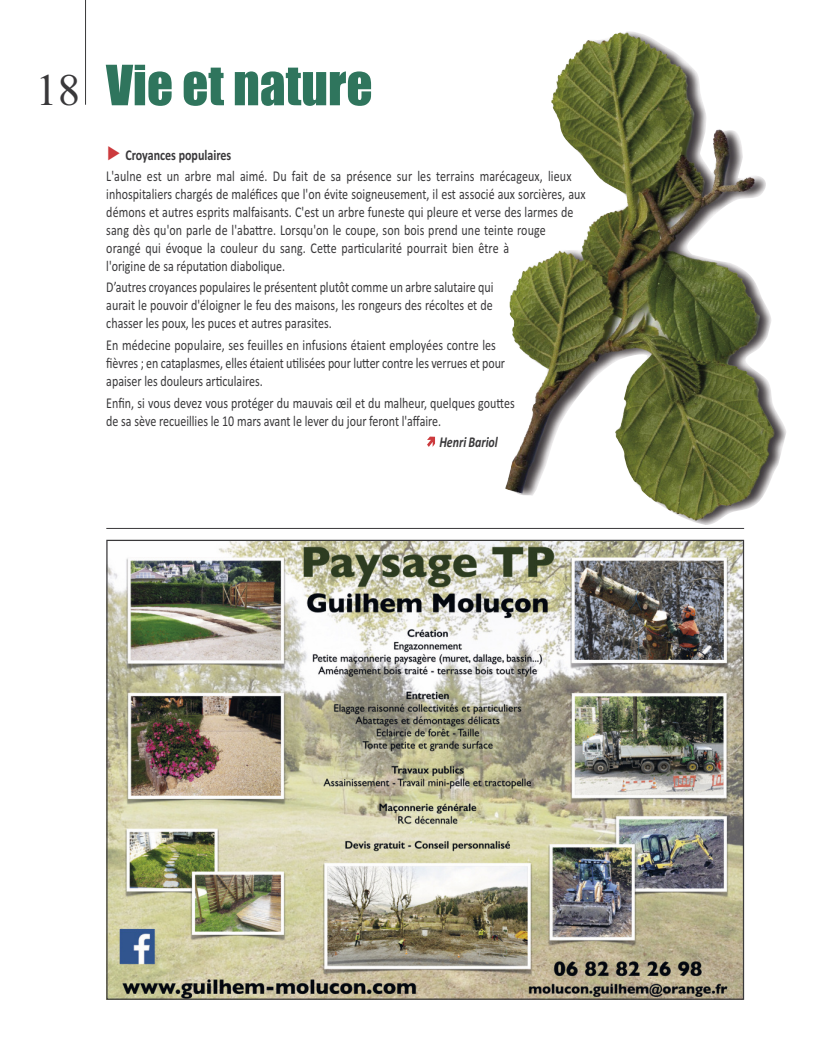
<style>
.page{position:relative;width:815px;height:1053px;background:#fff}
.page>*{position:absolute;margin:0;border:0;box-sizing:border-box;transform-origin:0 0}
.t1{font:51.25px "Impact";color:#2f755d}
.t2{font:15px/18px "Calibri";letter-spacing:.005em;color:#39383a;scale:.8 1}
.t3{font:italic 700 15px "Calibri";color:#39383a;scale:.8 1}
.s1{font-family:"Times New Roman";font-size:45px;color:#39383a}
.s2{font-family:"Arial";font-size:20px;color:#cc3a3d}
.s3{font-weight:700}
</style>
<div class="page">
<hr style="left:85px;top:0;width:1px;height:105px;background:#39383a">
<img style="left:108px;top:541px;width:634px;height:456px">
<img style="left:505px;top:31px;width:281px;height:494px">
<svg style="left:427px;top:436px;width:8px;height:11px"></svg>
<hr style="left:106px;top:528px;width:638px;height:1px;background:#39383a">
<h1 class="t1" style="left:35px;top:58px;width:339px"><span class="s1">18</span> Vie et nature</h1>
<p class="t2" style="left:106px;top:144px;width:583px;line-height:20.8px"><span class="s2">►</span> <span class="s3">Croyances populaires<br></span>L'aulne est un arbre mal aimé. Du fait de sa présence sur les terrains marécageux, lieux</p>
<p class="t2" style="left:106px;top:185px;width:601px">inhospitaliers chargés de maléfices que l'on évite soigneusement, il est associé aux sorcières, aux démons et autres esprits malfaisants. C'est un arbre funeste qui pleure et verse des larmes de sang dès qu'on parle de l'abattre. Lorsqu'on le coupe, son bois prend une teinte rouge<br>orangé qui évoque la couleur du sang. Cette particularité pourrait bien être à<br>l'origine de sa réputation diabolique.</p>
<p class="t2" style="left:106px;top:278px;width:486px;text-align:justify">D’autres croyances populaires le présentent plutôt comme un arbre salutaire qui aurait le pouvoir d'éloigner le feu des maisons, les rongeurs des récoltes et de chasser les poux, les puces et autres parasites.</p>
<p class="t2" style="left:106px;top:336px;width:500px">En médecine populaire, ses feuilles en infusions étaient employées contre les fièvres ; en cataplasmes, elles étaient utilisées pour lutter contre les verrues et pour apaiser les douleurs articulaires.</p>
<p class="t2" style="left:106px;top:393px;width:512px">Enfin, si vous devez vous protéger du mauvais œil et du malheur, quelques gouttes de sa sève recueillies le 10 mars avant le lever du jour feront l'affaire.</p>
<p class="t3" style="left:439px;top:433px;width:75px">Henri Bariol</p>
</div>
